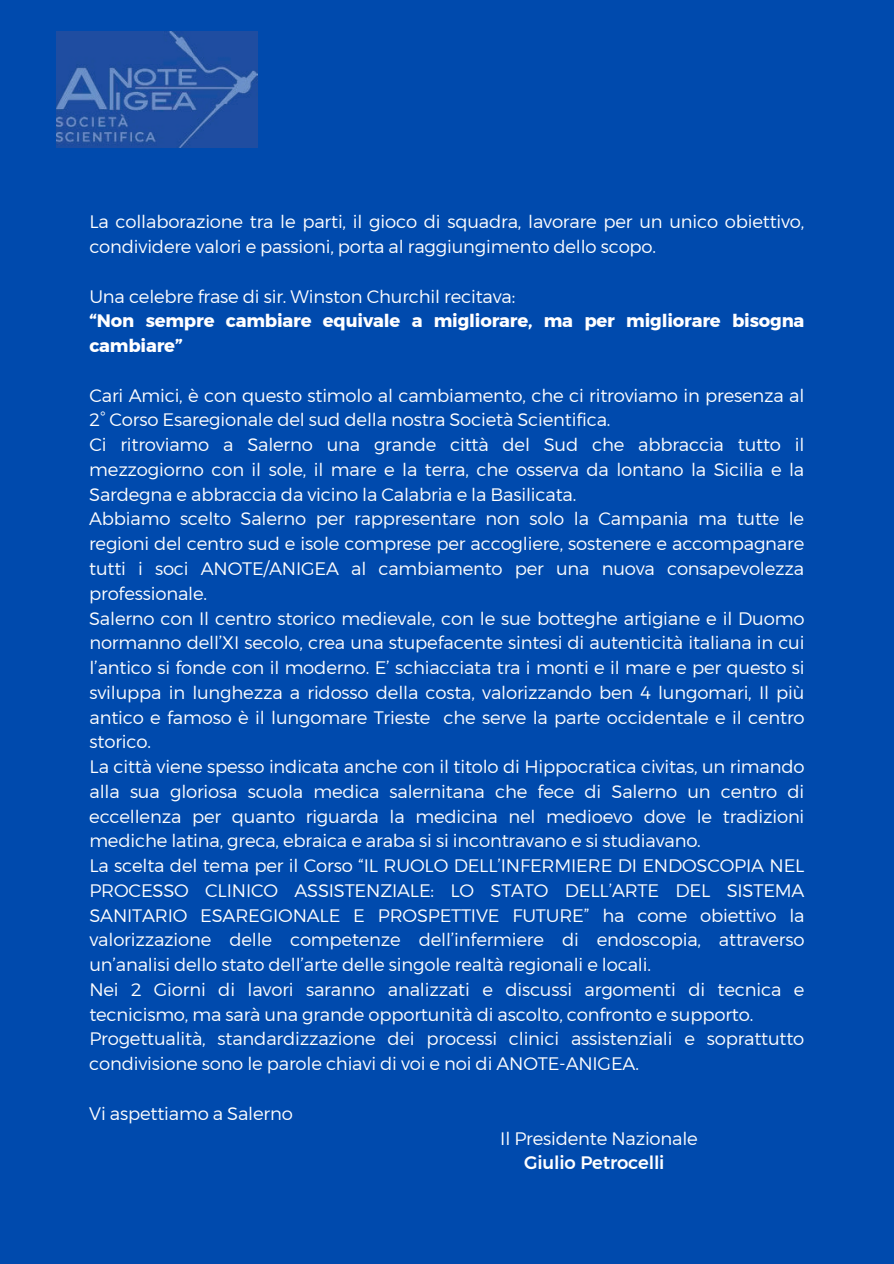
<style>
.page{position:relative;width:894px;height:1264px;background:#fff}
.page>*{position:absolute;margin:0;border:0;box-sizing:border-box;transform-origin:0 0}
.t1{font:18px/24.8px "Kief Montaser Light";letter-spacing:-.01em;color:#fff}
.t2{font:18px/24.8px "Kief Montaser Bold";letter-spacing:-.01em;color:#fff}
.t3{font:18px "Kief Montaser Medium";letter-spacing:-.01em;color:#fff}
</style>
<div class="page">
<div style="left:0;top:0;width:893px;height:1263px;background:#004aad"></div>
<img style="left:57px;top:32px;width:200px;height:115px">
<p class="t1" style="left:89px;top:209px;width:716px">La collaborazione tra le parti, il gioco di squadra, lavorare per un unico obiettivo, condividere valori e passioni, porta al raggiungimento dello scopo.</p>
<p class="t1" style="left:89px;top:284px;width:427px">Una celebre frase di sir. Winston Churchil recitava:</p>
<p class="t2" style="left:89px;top:308px;width:716px">“Non sempre cambiare equivale a migliorare, ma per migliorare bisogna cambiare”</p>
<p class="t1" style="left:89px;top:383px;width:716px">Cari Amici, è con questo stimolo al cambiamento, che ci ritroviamo in presenza al 2° Corso Esaregionale del sud della nostra Società Scientifica.<br>Ci ritroviamo a Salerno una grande città del Sud che abbraccia tutto il mezzogiorno con il sole, il mare e la terra, che osserva da lontano la Sicilia e la Sardegna e abbraccia da vicino la Calabria e la Basilicata.<br>Abbiamo scelto Salerno per rappresentare non solo la Campania ma tutte le regioni del centro sud e isole comprese per accogliere, sostenere e accompagnare tutti i soci ANOTE/ANIGEA al cambiamento per una nuova consapevolezza professionale.<br>Salerno con Il centro storico medievale, con le sue botteghe artigiane e il Duomo normanno dell’XI secolo, crea una stupefacente sintesi di autenticità italiana in cui l’antico si fonde con il moderno. E’ schiacciata tra i monti e il mare e per questo si sviluppa in lunghezza a ridosso della costa, valorizzando ben 4 lungomari, Il più antico e famoso è il lungomare Trieste che serve la parte occidentale e il centro storico.<br>La città viene spesso indicata anche con il titolo di Hippocratica civitas, un rimando alla sua gloriosa scuola medica salernitana che fece di Salerno un centro di eccellenza per quanto riguarda la medicina nel medioevo dove le tradizioni mediche latina, greca, ebraica e araba si si incontravano e si studiavano.<br>La scelta del tema per il Corso “IL RUOLO DELL’INFERMIERE DI ENDOSCOPIA NEL PROCESSO CLINICO ASSISTENZIALE: LO STATO DELL’ARTE DEL SISTEMA SANITARIO ESAREGIONALE E PROSPETTIVE FUTURE” ha come obiettivo la valorizzazione delle competenze dell’infermiere di endoscopia, attraverso un’analisi dello stato dell’arte delle singole realtà regionali e locali.<br>Nei 2 Giorni di lavori saranno analizzati e discussi argomenti di tecnica e tecnicismo, ma sarà una grande opportunità di ascolto, confronto e supporto.<br>Progettualità, standardizzazione dei processi clinici assistenziali e soprattutto condivisione sono le parole chiavi di voi e noi di ANOTE-ANIGEA.</p>
<p class="t1" style="left:89px;top:1100px;width:205px">Vi aspettiamo a Salerno</p>
<p class="t1" style="left:500px;top:1125px;width:199px">Il Presidente Nazionale</p>
<p class="t3" style="left:524px;top:1151px;width:142px">Giulio Petrocelli</p>
</div>
